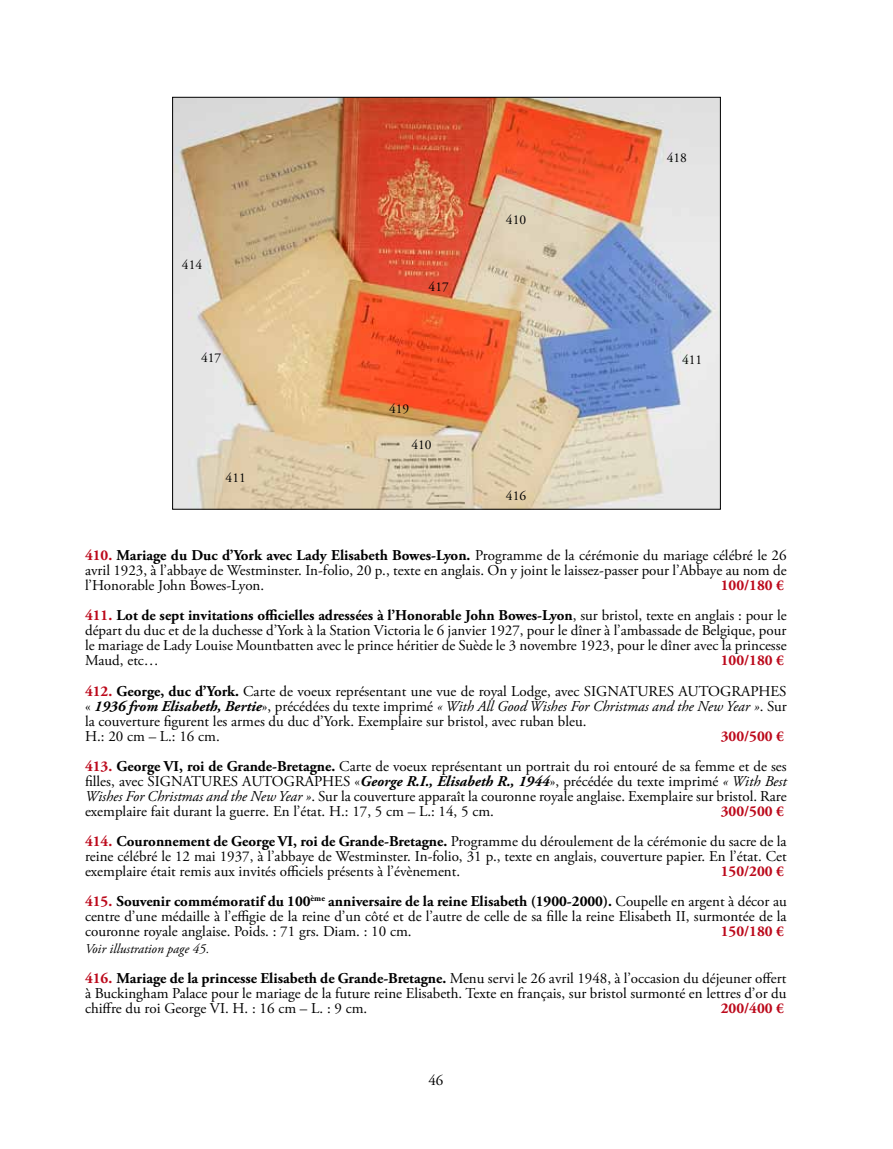
<style>
.page{position:relative;width:893px;height:1149px;background:#fff}
.page>*{position:absolute;margin:0;border:0;box-sizing:border-box;transform-origin:0 0}
.t1{font:15px/15px "Adobe Garamond Pro";color:#000;text-align:justify}
.t2{font:700 15px/30px "Adobe Garamond Pro";color:#000;text-align:right}
.t3{font:700 15px "Adobe Garamond Pro";color:#bc091b}
.t4{font:13.5px "Adobe Garamond Pro";color:#000}
.t5{font:italic 13.5px "Adobe Garamond Pro";color:#000}
.s1{font-weight:700;color:#bc091b}
.s2{font-weight:700}
.s3{color:#bc091b}
.s4{font-weight:400}
.s5{font-weight:700;font-style:italic}
.s6{font-style:italic}
</style>
<div class="page">
<img style="left:174px;top:99px;width:545px;height:408px">
<p class="t4" style="left:182px;top:257px;width:22px">414</p>
<p class="t4" style="left:201px;top:350px;width:22px">417</p>
<p class="t4" style="left:226px;top:469px;width:22px">411</p>
<p class="t4" style="left:429px;top:278px;width:22px">417</p>
<p class="t4" style="left:389px;top:401px;width:22px">419</p>
<p class="t4" style="left:411px;top:436px;width:22px">410</p>
<p class="t4" style="left:506px;top:211px;width:22px">410</p>
<p class="t4" style="left:506px;top:487px;width:22px">416</p>
<p class="t4" style="left:667px;top:150px;width:22px">418</p>
<p class="t4" style="left:682px;top:352px;width:22px">411</p>
<p class="t1" style="left:85px;top:548px;width:703px"><span class="s1">410.</span> <span class="s2">Mariage du Duc d’York avec Lady Elisabeth Bowes-Lyon.</span> Programme de la cérémonie du mariage célébré le 26 avril 1923, à l’abbaye de Westminster. In-folio, 20 p., texte en anglais. On y joint le laissez-passer pour l’Abbaye au nom de l’Honorable John Bowes-Lyon.</p>
<p class="t2" style="left:85px;top:570px;width:703px"><span class="s3">100/180 €<br>411.</span> Lot de sept invitations officielles adressées à l’Honorable John Bowes-Lyon<span class="s4">, sur bristol, texte en anglais : pour le</span></p>
<p class="t1" style="left:85px;top:623px;width:703px">départ du duc et de la duchesse d’York à la Station Victoria le 6 janvier 1927, pour le dîner à l’ambassade de Belgique, pour le mariage de Lady Louise Mountbatten avec le prince héritier de Suède le 3 novembre 1923, pour le dîner avec la princesse Maud, etc…</p>
<p class="t1" style="left:85px;top:646px;width:703px;line-height:30px;text-align:right"><span class="s1">100/180 €<br>412.</span> <span class="s2">George, duc d’York.</span> Carte de voeux représentant une vue de royal Lodge, avec SIGNATURES AUTOGRAPHES</p>
<p class="t1" style="left:85px;top:698px;width:703px;text-align:left">« <span class="s5">1936 from Elisabeth, Bertie</span>», précédées du texte imprimé <span class="s6">« With All Good Wishes For Christmas and the New Year »</span>. Sur la couverture figurent les armes du duc d’York. Exemplaire sur bristol, avec ruban bleu.<br>H.: 20 cm – L.: 16 cm.</p>
<p class="t1" style="left:85px;top:721px;width:703px;line-height:30px;text-align:right"><span class="s1">300/500 €<br>413.</span> <span class="s2">George VI, roi de Grande-Bretagne.</span> Carte de voeux représentant un portrait du roi entouré de sa femme et de ses</p>
<p class="t1" style="left:85px;top:773px;width:703px">filles, avec SIGNATURES AUTOGRAPHES «<span class="s5">George R.I., Elisabeth R., 1944</span>», précédée du texte imprimé <span class="s6">« With Best Wishes For Christmas and the New Year »</span>. Sur la couverture apparaît la couronne royale anglaise. Exemplaire sur bristol. Rare exemplaire fait durant la guerre. En l’état. H.: 17, 5 cm – L.: 14, 5 cm.</p>
<p class="t1" style="left:85px;top:796px;width:703px;line-height:30px;text-align:right"><span class="s1">300/500 €<br>414.</span> <span class="s2">Couronnement de George VI, roi de Grande-Bretagne.</span> Programme du déroulement de la cérémonie du sacre de la</p>
<p class="t1" style="left:85px;top:848px;width:703px">reine célébré le 12 mai 1937, à l’abbaye de Westminster. In-folio, 31 p., texte en anglais, couverture papier. En l’état. Cet exemplaire était remis aux invités officiels présents à l’évènement.</p>
<p class="t2" style="left:85px;top:855px;width:703px"><span class="s3">150/200 €<br>415.</span> Souvenir commémoratif du 100<sup>ème</sup> anniversaire de la reine Elisabeth (1900-2000). <span class="s4">Coupelle en argent à décor au</span></p>
<p class="t1" style="left:85px;top:908px;width:703px">centre d’une médaille à l’effigie de la reine d’un côté et de l’autre de celle de sa fille la reine Elisabeth II, surmontée de la couronne royale anglaise. Poids. : 71 grs. Diam. : 10 cm.</p>
<p class="t3" style="left:721px;top:921px;width:65px">150/180 €</p>
<p class="t5" style="left:85px;top:940px;width:126px">Voir illustration page 45.</p>
<p class="t1" style="left:85px;top:970px;width:703px"><span class="s1">416.</span> <span class="s2">Mariage de la princesse Elisabeth de Grande-Bretagne.</span> Menu servi le 26 avril 1948, à l’occasion du déjeuner offert à Buckingham Palace pour le mariage de la future reine Elisabeth. Texte en français, sur bristol surmonté en lettres d’or du chiffre du roi George VI. H. : 16 cm – L. : 9 cm.</p>
<p class="t3" style="left:721px;top:999px;width:65px">200/400 €</p>
<p class="t1" style="left:428px;top:1073px;width:16px">46</p>
</div>
